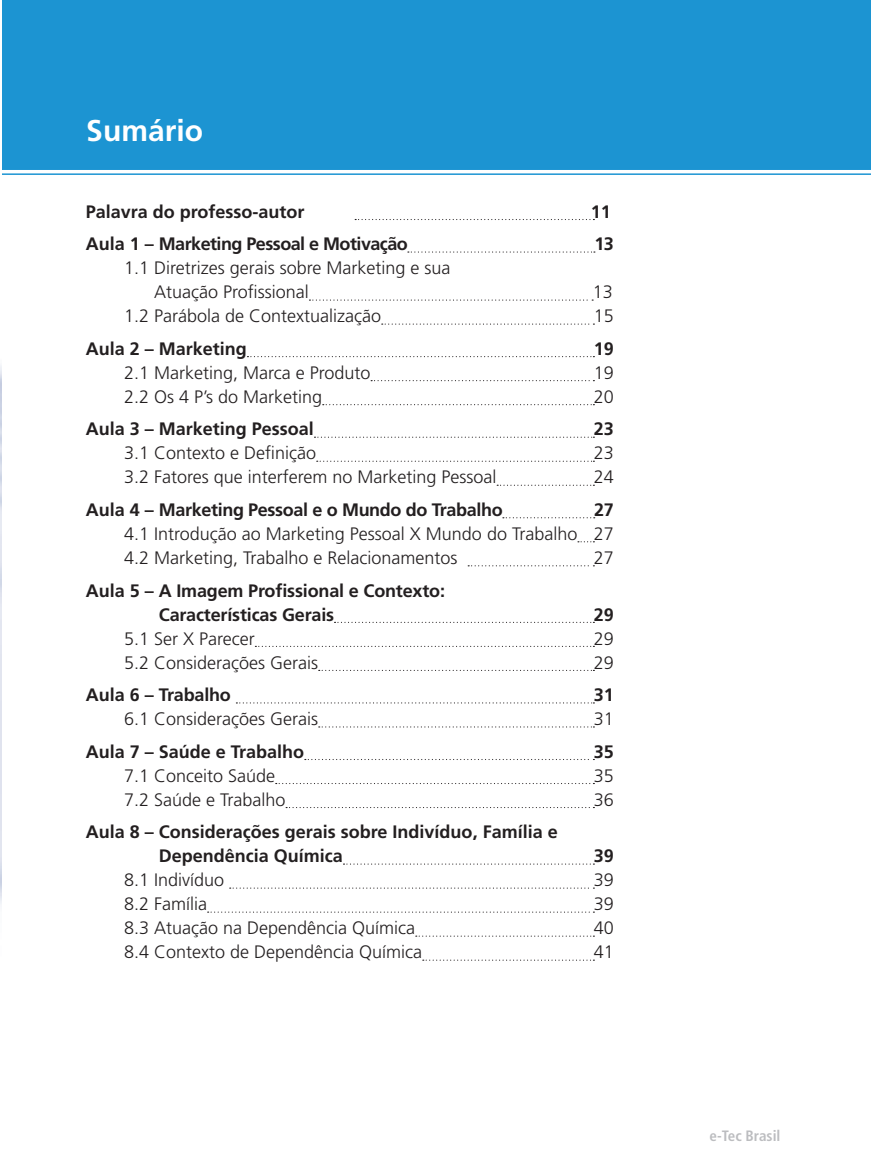
<style>
.page{position:relative;width:871px;height:1170px;background:#fff}
.page>*{position:absolute;margin:0;border:0;box-sizing:border-box;transform-origin:0 0}
.t1{font:700 30px "Frutiger LT Std";color:#fff}
.t2{font:300 18px/24px "Frutiger LT Std";color:#231f20}
.t3{font:700 18px/24px "Frutiger LT Std";color:#231f20}
.t4{font:700 18px "Frutiger LT Std";letter-spacing:-.02em;color:#231f20}
.t5{font:700 18px "Frutiger LT Std";letter-spacing:-.03em;color:#231f20}
.t6{font:700 condensed 15px "Frutiger LT Std";color:#bcbdc0}
</style>
<div class="page">
<div style="left:2px;top:0;width:869px;height:170px;background:#1c94d2"></div>
<hr style="left:1px;top:173px;width:870px;height:2px;background:#1c94d2">
<svg style="left:355px;top:219px;width:239px;height:1px"></svg>
<svg style="left:408px;top:251px;width:187px;height:1px"></svg>
<svg style="left:309px;top:299px;width:284px;height:1px"></svg>
<svg style="left:382px;top:323px;width:212px;height:1px"></svg>
<svg style="left:247px;top:356px;width:347px;height:1px"></svg>
<svg style="left:371px;top:380px;width:223px;height:1px"></svg>
<svg style="left:323px;top:404px;width:271px;height:1px"></svg>
<svg style="left:314px;top:436px;width:280px;height:1px"></svg>
<svg style="left:317px;top:460px;width:277px;height:1px"></svg>
<svg style="left:497px;top:484px;width:97px;height:1px"></svg>
<svg style="left:503px;top:517px;width:92px;height:1px"></svg>
<svg style="left:468px;top:565px;width:126px;height:1px"></svg>
<svg style="left:334px;top:621px;width:260px;height:1px"></svg>
<svg style="left:255px;top:645px;width:339px;height:1px"></svg>
<svg style="left:319px;top:669px;width:275px;height:1px"></svg>
<svg style="left:236px;top:702px;width:358px;height:1px"></svg>
<svg style="left:319px;top:726px;width:275px;height:1px"></svg>
<svg style="left:343px;top:863px;width:251px;height:1px"></svg>
<svg style="left:230px;top:887px;width:364px;height:1px"></svg>
<svg style="left:208px;top:911px;width:386px;height:1px"></svg>
<svg style="left:416px;top:935px;width:178px;height:1px"></svg>
<svg style="left:423px;top:959px;width:171px;height:1px"></svg>
<img style="left:0;top:365px;width:1px;height:540px">
<h1 class="t1" style="left:86px;top:112px;width:118px">Sumário</h1>
<p class="t3" style="left:86px;top:199px;width:220px">Palavra do professo-autor</p>
<p class="t3" style="left:591px;top:199px;width:22px">11</p>
<p class="t5" style="left:86px;top:233px;width:323px">Aula 1 – Marketing Pessoal e Motivação</p>
<p class="t3" style="left:594px;top:232px;width:21px">13</p>
<p class="t2" style="left:154px;top:256px;width:298px;text-indent:-30px">1.1 Diretrizes gerais sobre Marketing e sua<br>Atuação Profissional</p>
<p class="t2" style="left:593px;top:280px;width:22px">13</p>
<p class="t2" style="left:124px;top:304px;width:259px">1.2 Parábola de Contextualização</p>
<p class="t2" style="left:594px;top:304px;width:22px">15</p>
<p class="t3" style="left:86px;top:336px;width:163px">Aula 2 – Marketing</p>
<p class="t3" style="left:594px;top:336px;width:22px">19</p>
<p class="t2" style="left:124px;top:361px;width:248px">2.1 Marketing, Marca e Produto</p>
<p class="t2" style="left:594px;top:361px;width:22px">19</p>
<p class="t2" style="left:124px;top:385px;width:200px">2.2 Os 4 P’s do Marketing</p>
<p class="t2" style="left:594px;top:385px;width:22px">20</p>
<p class="t3" style="left:86px;top:417px;width:230px">Aula 3 – Marketing Pessoal</p>
<p class="t3" style="left:594px;top:417px;width:22px">23</p>
<p class="t2" style="left:124px;top:441px;width:194px">3.1 Contexto e Definição</p>
<p class="t2" style="left:594px;top:441px;width:22px">23</p>
<p class="t2" style="left:124px;top:465px;width:374px">3.2 Fatores que interferem no Marketing Pessoal</p>
<p class="t2" style="left:594px;top:465px;width:22px">24</p>
<p class="t4" style="left:86px;top:499px;width:418px">Aula 4 – Marketing Pessoal e o Mundo do Trabalho</p>
<p class="t3" style="left:594px;top:497px;width:21px">27</p>
<p class="t2" style="left:124px;top:522px;width:491px">4.1 Introdução ao Marketing Pessoal X Mundo do Trabalho 27<br>4.2 Marketing, Trabalho e Relacionamentos</p>
<p class="t2" style="left:594px;top:546px;width:22px">27</p>
<p class="t3" style="left:159px;top:578px;width:288px;text-indent:-73px">Aula 5 – A Imagem Profissional e Contexto:<br>Características Gerais</p>
<p class="t3" style="left:594px;top:602px;width:22px">29</p>
<p class="t2" style="left:124px;top:626px;width:132px">5.1 Ser X Parecer</p>
<p class="t2" style="left:594px;top:626px;width:22px">29</p>
<p class="t2" style="left:124px;top:650px;width:196px">5.2 Considerações Gerais</p>
<p class="t2" style="left:594px;top:650px;width:22px">29</p>
<p class="t3" style="left:86px;top:682px;width:147px">Aula 6 – Trabalho</p>
<p class="t3" style="left:594px;top:682px;width:22px">31</p>
<p class="t2" style="left:124px;top:707px;width:196px">6.1 Considerações Gerais</p>
<p class="t2" style="left:594px;top:707px;width:22px">31</p>
<p class="t3" style="left:86px;top:739px;width:220px">Aula 7 – Saúde e Trabalho</p>
<p class="t3" style="left:594px;top:739px;width:22px">35</p>
<p class="t2" style="left:124px;top:763px;width:153px">7.1 Conceito Saúde</p>
<p class="t2" style="left:594px;top:763px;width:22px">35</p>
<p class="t2" style="left:124px;top:787px;width:163px">7.2 Saúde e Trabalho</p>
<p class="t2" style="left:594px;top:787px;width:22px">36</p>
<p class="t3" style="left:159px;top:819px;width:400px;text-indent:-73px">Aula 8 – Considerações gerais sobre Indivíduo, Família e<br>Dependência Química</p>
<p class="t3" style="left:594px;top:843px;width:22px">39</p>
<p class="t2" style="left:124px;top:868px;width:102px">8.1 Indivíduo</p>
<p class="t2" style="left:594px;top:868px;width:22px">39</p>
<p class="t2" style="left:124px;top:892px;width:84px">8.2 Família</p>
<p class="t2" style="left:594px;top:892px;width:22px">39</p>
<p class="t2" style="left:124px;top:916px;width:293px">8.3 Atuação na Dependência Química</p>
<p class="t2" style="left:594px;top:916px;width:22px">40</p>
<p class="t2" style="left:124px;top:940px;width:300px">8.4 Contexto de Dependência Química</p>
<p class="t2" style="left:594px;top:940px;width:22px">41</p>
<p class="t6" style="left:709px;top:1126px;width:72px">e-Tec Brasil</p>
</div>
